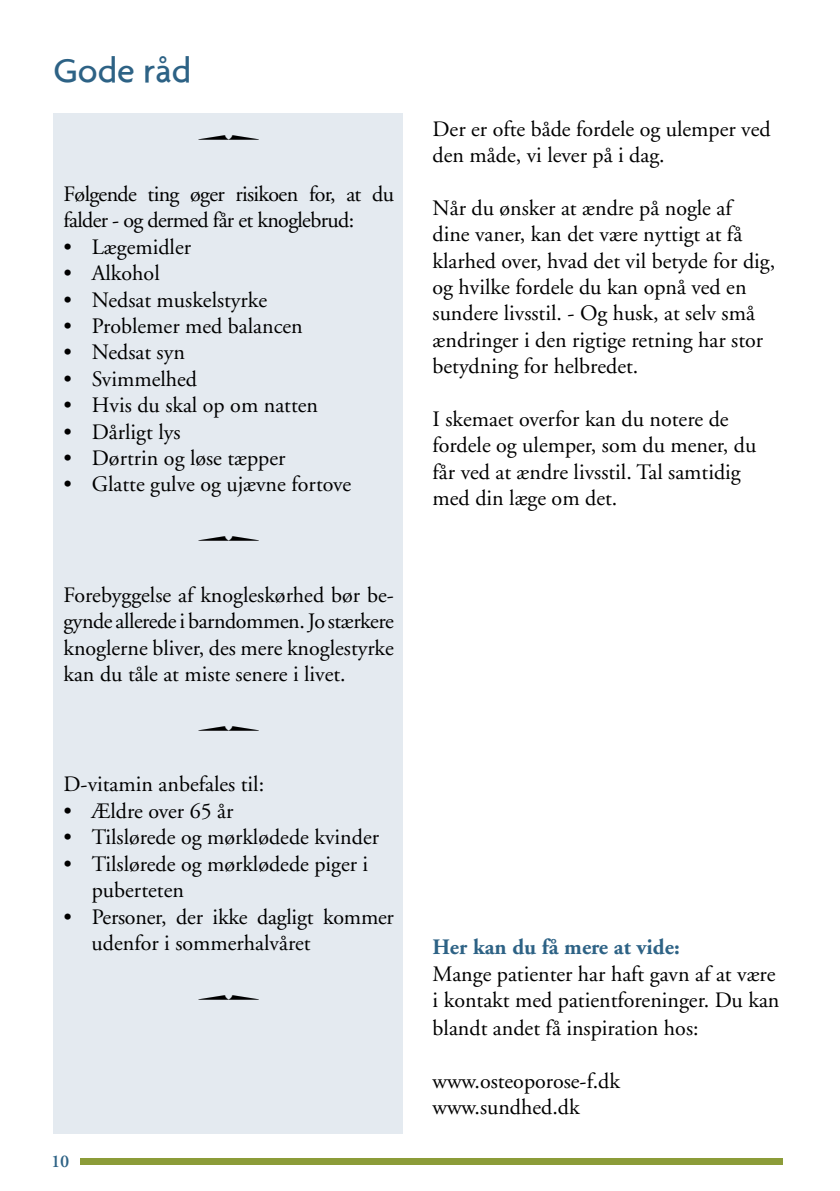
<style>
.page{position:relative;width:840px;height:1191px;background:#fff}
.page>*{position:absolute;margin:0;border:0;box-sizing:border-box;transform-origin:0 0}
.t1{font:500 36px "Agenda";color:#2d6285}
.t2{font:22px/26.4px "Adobe Garamond";color:#000}
.t3{font:22px/26.4px "Adobe Garamond";letter-spacing:-.03em;color:#000}
.t4{font:700 22px "Adobe Garamond";color:#2d6285}
.t5{font:600 18px "Adobe Garamond";color:#2d6285}
</style>
<div class="page">
<div style="left:80px;top:1158px;width:702px;height:6px;background:#8c9c39"></div>
<div style="left:53px;top:113px;width:350px;height:1021px;background:#e4eaf0"></div>
<h1 class="t1" style="left:53px;top:49px;width:139px">Gode råd</h1>
<p class="t3" style="left:63px;top:181px;width:332px">Følgende ting øger risikoen for, at du falder - og dermed får et knoglebrud:</p>
<p class="t2" style="left:63px;top:234px;width:129px">• Lægemidler</p>
<p class="t2" style="left:63px;top:260px;width:98px">• Alkohol</p>
<p class="t2" style="left:63px;top:287px;width:205px">• Nedsat muskelstyrke</p>
<p class="t2" style="left:63px;top:313px;width:241px">• Problemer med balancen</p>
<p class="t2" style="left:63px;top:340px;width:123px">• Nedsat syn</p>
<p class="t2" style="left:63px;top:366px;width:135px">• Svimmelhed</p>
<p class="t2" style="left:63px;top:392px;width:256px">• Hvis du skal op om natten</p>
<p class="t2" style="left:63px;top:419px;width:119px">• Dårligt lys</p>
<p class="t2" style="left:63px;top:445px;width:223px">• Dørtrin og løse tæpper</p>
<p class="t2" style="left:63px;top:472px;width:289px">• Glatte gulve og ujævne fortove</p>
<p class="t2" style="left:63px;top:582px;width:332px;text-align:justify">Forebyggelse af knogleskørhed bør be&shy;gynde allerede i barndommen. Jo stærkere knoglerne bliver, des mere knoglestyrke kan du tåle at miste senere i livet.</p>
<p class="t2" style="left:63px;top:772px;width:202px">D-vitamin anbefales til:</p>
<p class="t2" style="left:63px;top:798px;width:171px">• Ældre over 65 år</p>
<p class="t2" style="left:63px;top:824px;width:317px">• Tilslørede og mørklødede kvinder</p>
<p class="t2" style="left:92px;top:851px;width:278px;text-indent:-28px">• Tilslørede og mørklødede piger i puberteten</p>
<p class="t2" style="left:91px;top:904px;width:304px;text-indent:-28px">• Personer, der ikke dagligt kommer udenfor i sommerhalvåret</p>
<p class="t5" style="left:51px;top:1151px;width:20px">10</p>
<p class="t2" style="left:432px;top:116px;width:339px">Der er ofte både fordele og ulemper ved den måde, vi lever på i dag.</p>
<p class="t2" style="left:432px;top:195px;width:344px">Når du ønsker at ændre på nogle af<br>dine vaner, kan det være nyttigt at få klarhed over, hvad det vil betyde for dig, og hvilke fordele du kan opnå ved en sundere livsstil. - Og husk, at selv små ændringer i den rigtige retning har stor betydning for helbredet.</p>
<p class="t2" style="left:432px;top:406px;width:325px">I skemaet overfor kan du notere de fordele og ulemper, som du mener, du får ved at ændre livsstil. Tal samtidig med din læge om det.</p>
<p class="t4" style="left:432px;top:935px;width:248px">Her kan du få mere at vide:</p>
<p class="t2" style="left:432px;top:960px;width:348px;line-height:27.2px">Mange patienter har haft gavn af at være i kontakt med patientforeninger. Du kan blandt andet få inspiration hos:</p>
<p class="t2" style="left:432px;top:1068px;width:189px">www.osteoporose-f.dk www.sundhed.dk</p>
</div>
